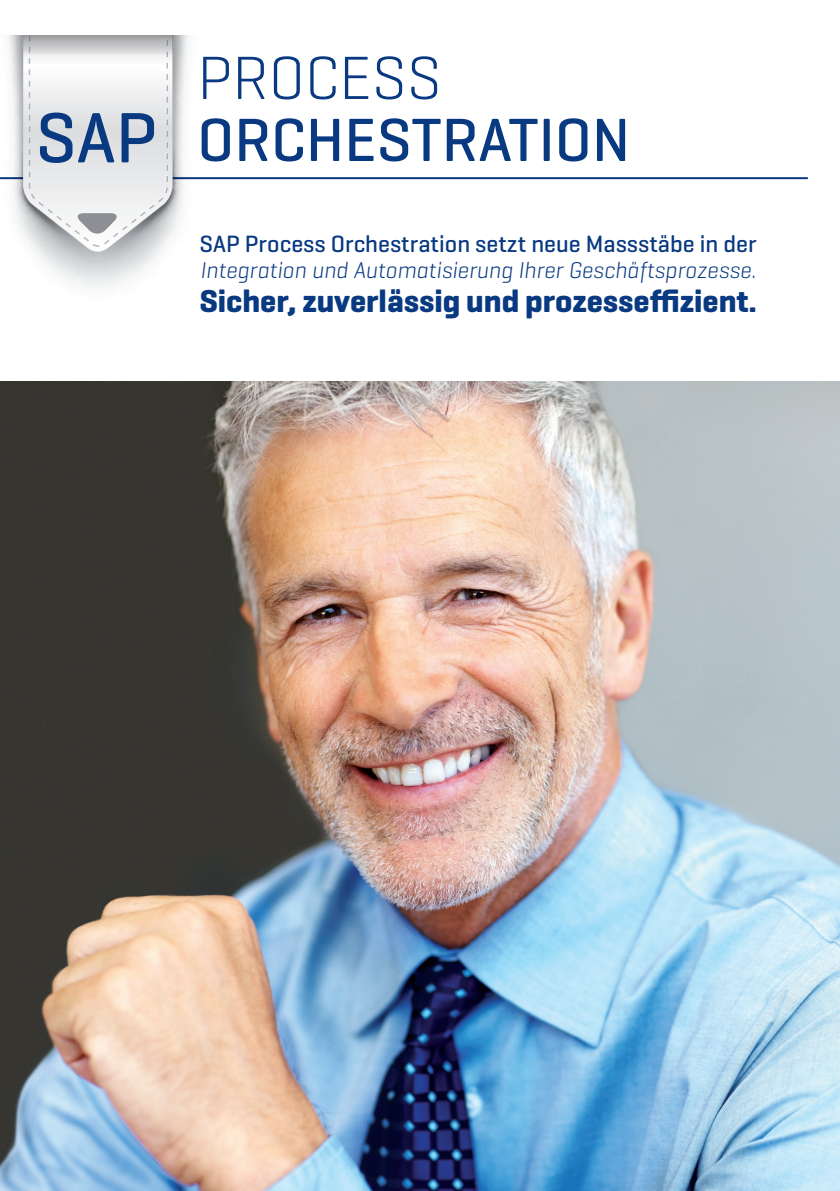
<style>
.page{position:relative;width:840px;height:1191px;background:#fff}
.page>*{position:absolute;margin:0;border:0;box-sizing:border-box;transform-origin:0 0}
.t1{font:500 72.4px "Geogrotesque";color:#083981}
.t2{font:500 62px "Geogrotesque";color:#083981}
.t3{font:300 62px "Geogrotesque";color:#083981}
.t4{font:700 32.2px "Geogrotesque";color:#083981}
.t5{font:500 24px "Geogrotesque";color:#083981}
.t6{font:italic 300 23.2px "Geogrotesque";color:#083981}
</style>
<div class="page">
<hr style="left:0;top:177px;width:807px;height:2px;background:#083981">
<svg style="left:0;top:35px;width:239px;height:254px"></svg>
<img style="left:0;top:381px;width:839px;height:810px">
<p class="t1" style="left:35px;top:93px;width:123px">SAP</p>
<p class="t3" style="left:197px;top:39px;width:246px">PROCESS</p>
<p class="t2" style="left:197px;top:101px;width:434px">ORCHESTRATION</p>
<p class="t5" style="left:199px;top:229px;width:558px">SAP Process Orchestration setzt neue Massstäbe in der</p>
<p class="t6" style="left:200px;top:255px;width:557px">Integration und Automatisierung Ihrer Geschäftsprozesse.</p>
<p class="t4" style="left:199px;top:281px;width:558px">Sicher, zuverlässig und prozesseffizient.</p>
</div>
